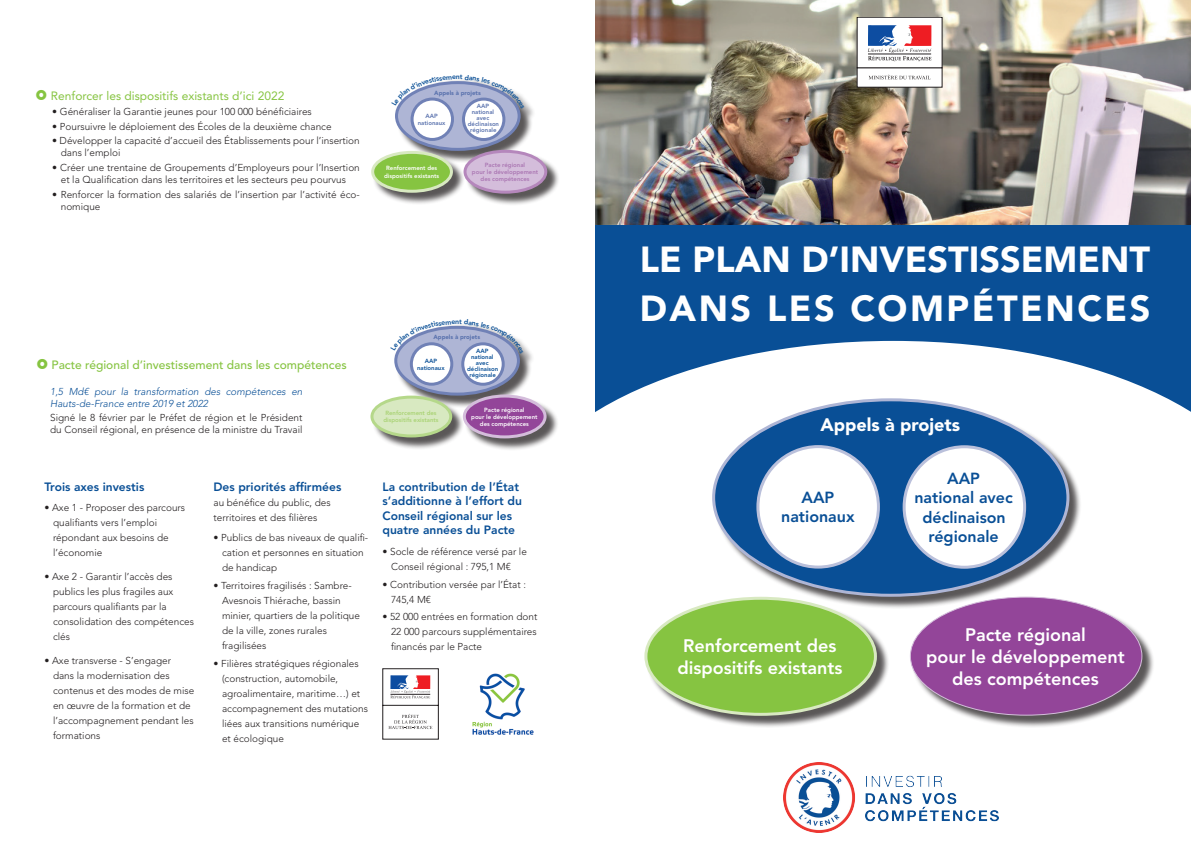
<style>
.page{position:relative;width:1191px;height:842px;background:#fff}
.page>*{position:absolute;margin:0;border:0;box-sizing:border-box;transform-origin:0 0}
.t1{font:900 36px/48.9px "Avenir LT Std";color:#fff}
.t2{font:800 18px/21.6px "Avenir LT Std";color:#fff;text-align:center}
.t3{font:900 18px "Avenir LT Std";color:#fff}
.t4{font:800 16px/19.2px "Avenir LT Std";color:#094f96;text-align:center}
.t5{font:800 12px/14.4px "Avenir LT Std";color:#094f96}
.t6{font:500 12px "Avenir LT Std";color:#86c441}
.t7{font:12px "Avenir LT Std";color:#86c441}
.t8{font:300 10px/15px "Avenir LT Std";color:#231f20}
.t9{font:italic 300 10px/12px "Avenir LT Std";color:#094f96}
.t10{font:800 7px "Avenir LT Std";color:#094f96}
.t11{font:800 6px/7.2px "Avenir LT Std";color:#fff;text-align:center}
.t12{font:800 6px/6px "Avenir LT Std";color:#5b73ae;text-align:center}
.t13{font:800 6px/6px "Avenir LT Std";color:#094f96;text-align:center}
.t14{font:800 6px/7.2px "Avenir LT Std";color:#ab77b3;text-align:center}
.t15{font:800 6px/7.2px "Avenir LT Std";color:#aad375;text-align:center}
.t16{font:900 6px "Avenir LT Std";color:#5b73ae}
</style>
<div class="page">
<img style="left:595px;top:0;width:596px;height:225px">
<img style="left:472px;top:673px;width:62px;height:62px">
<img style="left:783px;top:762px;width:215px;height:71px">
<div style="left:857px;top:68px;width:85px;height:19px;background:#fff"></div>
<svg style="left:869px;top:75px;width:60px;height:4px"></svg>
<div style="left:857px;top:17px;width:85px;height:51px;background:#fff;border:1px solid #231f20"></div>
<svg style="left:868px;top:25px;width:63px;height:36px"></svg>
<svg style="left:382px;top:668px;width:56px;height:71px"></svg>
<div style="left:595px;top:225px;width:596px;height:212px;background:#094f96"></div>
<svg style="left:513px;top:341px;width:678px;height:375px"></svg>
<div style="left:714px;top:400px;width:367px;height:209px;background:#231f20;opacity:.75"></div>
<div style="left:713px;top:400px;width:355px;height:195px;background:#094f96;border-radius:50%"></div>
<div style="left:758px;top:447px;width:120px;height:120px;background:#fff;border-radius:50%"></div>
<div style="left:756px;top:445px;width:124px;height:124px;border:3px solid #bac0db;border-radius:50%"></div>
<div style="left:646px;top:598px;width:243px;height:130px;background:#231f20;opacity:.75"></div>
<div style="left:646px;top:598px;width:229px;height:116px;background:#86c441;border-radius:50%"></div>
<div style="left:644px;top:597px;width:233px;height:119px;border:3px solid #d8e9c1;border-radius:50%"></div>
<div style="left:911px;top:598px;width:243px;height:130px;background:#231f20;opacity:.75"></div>
<div style="left:910px;top:597px;width:231px;height:118px;background:#934599;border-radius:50%"></div>
<div style="left:904px;top:447px;width:120px;height:120px;background:#fff;border-radius:50%"></div>
<div style="left:902px;top:445px;width:124px;height:124px;border:3px solid #bac0db;border-radius:50%"></div>
<div style="left:393px;top:77px;width:143px;height:86px;background:#231f20;opacity:.75"></div>
<svg style="left:396px;top:83px;width:123px;height:66px;background:#a5aed0"></svg>
<div style="left:395px;top:81px;width:125px;height:70px;border:3px solid #7081b6;border-radius:50%"></div>
<div style="left:412px;top:99px;width:40px;height:40px;background:#fff;border-radius:50%"></div>
<div style="left:410px;top:98px;width:44px;height:43px;border:3px solid #7081b6;border-radius:50%"></div>
<div style="left:373px;top:152px;width:92px;height:53px;background:#231f20;opacity:.75"></div>
<div style="left:373px;top:152px;width:78px;height:39px;background:#86c441;border-radius:50%"></div>
<div style="left:371px;top:151px;width:82px;height:42px;border:3px solid #d8e9c1;border-radius:50%"></div>
<div style="left:465px;top:151px;width:94px;height:55px;background:#231f20;opacity:.75"></div>
<div style="left:465px;top:151px;width:81px;height:41px;background:#d4bddb;border-radius:50%"></div>
<div style="left:463px;top:150px;width:84px;height:44px;border:3px solid #b587bc;border-radius:50%"></div>
<div style="left:463px;top:99px;width:41px;height:41px;background:#fff;border-radius:50%"></div>
<div style="left:462px;top:98px;width:43px;height:43px;border:3px solid #7081b6;border-radius:50%"></div>
<div style="left:393px;top:321px;width:142px;height:87px;background:#231f20;opacity:.75"></div>
<svg style="left:396px;top:327px;width:122px;height:67px;background:#a6aed0"></svg>
<div style="left:394px;top:326px;width:126px;height:70px;border:3px solid #7081b6;border-radius:50%"></div>
<div style="left:411px;top:344px;width:41px;height:40px;background:#fff;border-radius:50%"></div>
<div style="left:410px;top:342px;width:43px;height:44px;border:3px solid #7081b6;border-radius:50%"></div>
<div style="left:372px;top:397px;width:92px;height:53px;background:#231f20;opacity:.75"></div>
<div style="left:372px;top:397px;width:79px;height:39px;background:#d8e9c1;border-radius:50%"></div>
<div style="left:370px;top:396px;width:82px;height:41px;border:3px solid #b5d88a;border-radius:50%"></div>
<div style="left:464px;top:396px;width:95px;height:55px;background:#231f20;opacity:.75"></div>
<div style="left:464px;top:396px;width:81px;height:41px;background:#934599;border-radius:50%"></div>
<div style="left:463px;top:395px;width:83px;height:43px;border:3px solid #d4bddb;border-radius:50%"></div>
<div style="left:463px;top:344px;width:40px;height:40px;background:#fff;border-radius:50%"></div>
<div style="left:461px;top:342px;width:44px;height:44px;border:3px solid #7081b6;border-radius:50%"></div>
<svg style="left:393px;top:77px;width:131px;height:32px"></svg>
<svg style="left:393px;top:321px;width:130px;height:32px"></svg>
<p class="t7" style="left:51px;top:89px;width:235px">Renforcer les dispositifs existants d’ici 2022</p>
<p class="t8" style="left:52px;top:104px;width:261px">• Généraliser la Garantie jeunes pour 100 000 bénéficiaires</p>
<p class="t8" style="left:52px;top:119px;width:281px">• Poursuivre le déploiement des Écoles de la deuxième chance</p>
<p class="t8" style="left:61px;top:135px;width:300px;line-height:12px;text-indent:-8px">• Développer la capacité d’accueil des Établissements pour l’insertion dans l’emploi</p>
<p class="t8" style="left:52px;top:162px;width:309px;line-height:12px;text-align:center">• Créer une trentaine de Groupements d’Employeurs pour l’Insertion et la Qualification dans les territoires et les secteurs peu pourvus</p>
<p class="t8" style="left:61px;top:189px;width:300px;line-height:12px;text-indent:-8px">• Renforcer la formation des salariés de l’insertion par l’activité éco&shy;nomique</p>
<p class="t10" style="left:456px;top:73px;width:6px">n</p>
<p class="t16" style="left:434px;top:89px;width:48px">Appels à projets</p>
<p class="t12" style="left:418px;top:112px;width:29px;line-height:7.2px">AAP nationaux</p>
<p class="t12" style="left:468px;top:103px;width:33px">AAP national avec déclinaison régionale</p>
<p class="t11" style="left:384px;top:165px;width:57px">Renforcement des dispositifs existants</p>
<p class="t14" style="left:472px;top:161px;width:68px">Pacte régional<br>pour le développement des compétences</p>
<p class="t6" style="left:52px;top:358px;width:296px">Pacte régional d’investissement dans les compétences</p>
<p class="t9" style="left:50px;top:385px;width:254px">1,5 Md€ pour la transformation des compétences en<br>Hauts-de-France entre 2019 et 2022</p>
<p class="t8" style="left:50px;top:412px;width:254px;line-height:12px">Signé le 8 février par le Préfet de région et le Président du Conseil régional, en présence de la ministre du Travail</p>
<p class="t10" style="left:455px;top:317px;width:6px">n</p>
<p class="t16" style="left:433px;top:334px;width:48px">Appels à projets</p>
<p class="t13" style="left:417px;top:357px;width:29px;line-height:7.2px">AAP nationaux</p>
<p class="t13" style="left:467px;top:348px;width:33px">AAP national avec déclinaison régionale</p>
<p class="t15" style="left:383px;top:409px;width:57px">Renforcement des dispositifs existants</p>
<p class="t11" style="left:471px;top:406px;width:68px">Pacte régional<br>pour le développement des compétences</p>
<p class="t5" style="left:45px;top:479px;width:101px">Trois axes investis</p>
<p class="t8" style="left:53px;top:501px;width:134px;text-indent:-8px">• Axe 1 - Proposer des parcours qualifiants vers l’emploi répondant aux besoins de l’économie</p>
<p class="t8" style="left:53px;top:569px;width:142px;text-indent:-8px">• Axe 2 - Garantir l’accès des publics les plus fragiles aux parcours qualifiants par la consolidation des compétences clés</p>
<p class="t8" style="left:53px;top:653px;width:143px;text-indent:-8px">• Axe transverse - S’engager dans la modernisation des contenus et des modes de mise en œuvre de la formation et de l’accompagnement pendant les formations</p>
<p class="t5" style="left:213px;top:479px;width:129px">Des priorités affirmées</p>
<p class="t8" style="left:213px;top:495px;width:119px">au bénéfice du public, des territoires et des filières</p>
<p class="t8" style="left:222px;top:531px;width:148px;text-indent:-9px">• Publics de bas niveaux de qualifi&shy;cation et personnes en situation de handicap</p>
<p class="t8" style="left:222px;top:578px;width:139px;text-indent:-9px">• Territoires fragilisés : Sambre-<br>Avesnois Thiérache, bassin minier, quartiers de la politique de la ville, zones rurales fragilisées</p>
<p class="t8" style="left:222px;top:656px;width:147px;text-indent:-9px">• Filières stratégiques régionales (construction, automobile, agroalimentaire, maritime…) et accompagnement des mutations liées aux transitions numérique et écologique</p>
<p class="t5" style="left:382px;top:479px;width:141px">La contribution de l’État s’additionne à l’effort du<br>Conseil régional sur les quatre années du Pacte</p>
<p class="t8" style="left:391px;top:544px;width:137px;text-indent:-8px">• Socle de référence versé par le<br>Conseil régional : 795,1 M€</p>
<p class="t8" style="left:391px;top:577px;width:136px;text-indent:-8px">• Contribution versée par l’État :<br>745,4 M€</p>
<p class="t8" style="left:391px;top:609px;width:148px;text-align:justify;text-indent:-8px">• 52 000 entrées en formation dont 22 000 parcours supplémentaires financés par le Pacte</p>
<h1 class="t1" style="left:639px;top:235px;width:512px">LE PLAN D’INVESTISSEMENT<br>DANS LES COMPÉTENCES</h1>
<h2 class="t3" style="left:820px;top:414px;width:141px">Appels à projets</h2>
<h3 class="t4" style="left:781px;top:488px;width:75px">AAP nationaux</h3>
<h3 class="t4" style="left:914px;top:469px;width:100px">AAP<br>national avec déclinaison régionale</h3>
<h2 class="t2" style="left:677px;top:635px;width:167px">Renforcement des dispositifs existants</h2>
<h2 class="t2" style="left:926px;top:624px;width:200px">Pacte régional<br>pour le développement des compétences</h2>
</div>
